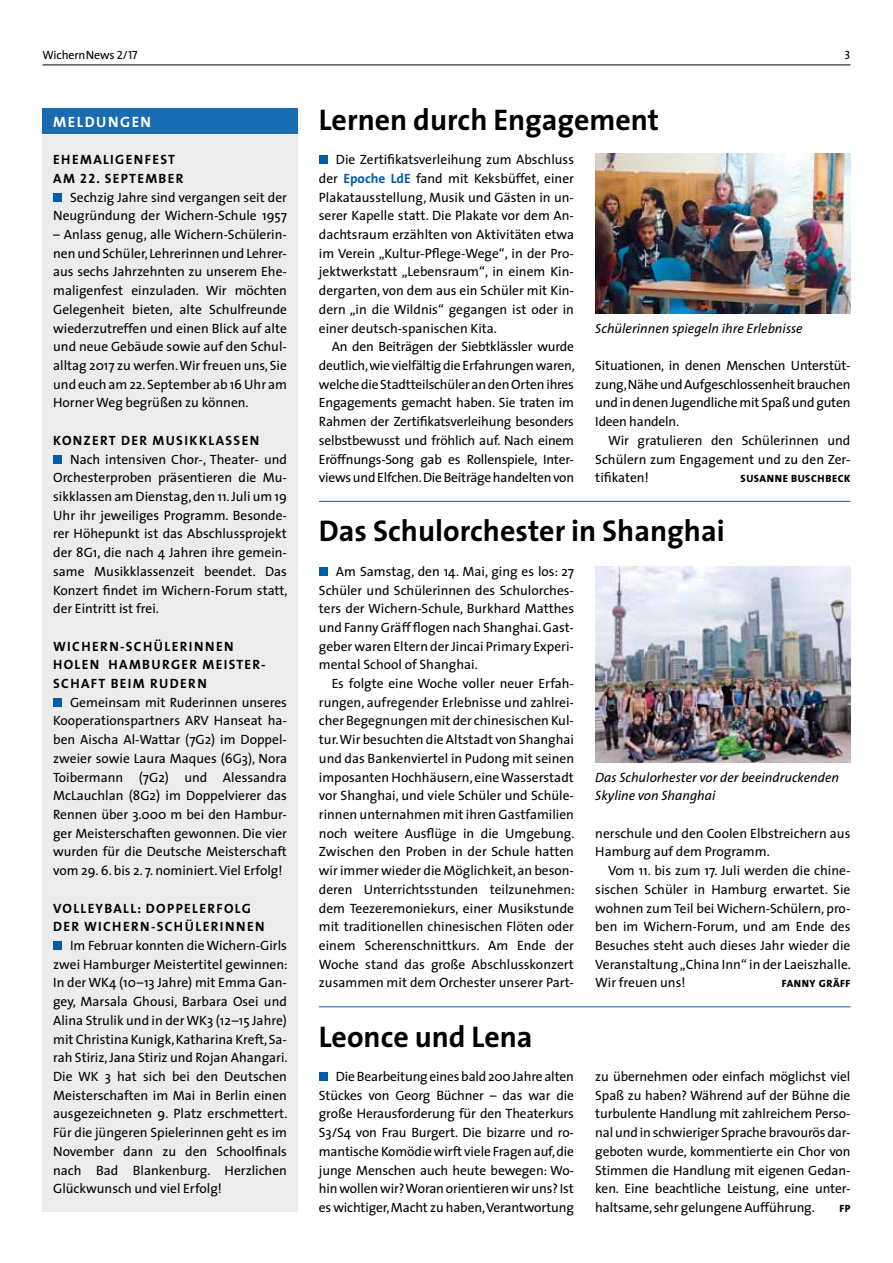
<style>
.page{position:relative;width:893px;height:1263px;background:#fff}
.page>*{position:absolute;margin:0;border:0;box-sizing:border-box;transform-origin:0 0}
.t1{font:700 30px "The Sans";color:#000}
.t2{font:15px "The Sans Bold Caps";letter-spacing:.1em;color:#fff}
.t3{font:13.5px/18.8px "The Sans";color:#000;text-align:justify}
.t4{font:13.5px/18.8px "The Sans Bold Caps";letter-spacing:.1em;color:#000}
.t5{font:italic 13.5px/18.8px "The Sans";color:#000}
.t6{font:12px "The Sans";letter-spacing:-.01em;color:#000}
.t7{font:12px "The Sans Caps";color:#000}
.t8{font:800 10.5px "The Sans";letter-spacing:.05em;color:#000}
.s1{font-family:"The Sans Caps"}
.s2{font-weight:700;color:#005ba9}
</style>
<div class="page">
<hr style="left:319px;top:1006px;width:531px;height:1px;background:#005ba9">
<hr style="left:43px;top:65px;width:807px;height:1px;background:#000">
<div style="left:43px;top:136px;width:255px;height:1076px;background:#ececec"></div>
<div style="left:43px;top:108px;width:255px;height:26px;background:#1a6cb2"></div>
<div style="left:319px;top:156px;width:8px;height:8px;background:#005ba9"></div>
<div style="left:319px;top:567px;width:8px;height:9px;background:#005ba9"></div>
<div style="left:319px;top:1072px;width:8px;height:9px;background:#005ba9"></div>
<img style="left:595px;top:153px;width:255px;height:161px">
<img style="left:595px;top:566px;width:255px;height:197px">
<div style="left:53px;top:193px;width:9px;height:9px;background:#005ba9"></div>
<div style="left:53px;top:455px;width:9px;height:8px;background:#005ba9"></div>
<div style="left:53px;top:698px;width:9px;height:9px;background:#005ba9"></div>
<div style="left:53px;top:941px;width:9px;height:9px;background:#005ba9"></div>
<hr style="left:319px;top:501px;width:531px;height:1px;background:#005ba9">
<p class="t6" style="left:43px;top:45px;width:97px">WichernNews <span class="s1">2/17</span></p>
<p class="t7" style="left:844px;top:45px;width:7px">3</p>
<p class="t2" style="left:53px;top:109px;width:99px">MELDUNGEN</p>
<p class="t4" style="left:53px;top:150px;width:132px">EHEMALIGENFEST<br>AM 22. SEPTEMBER</p>
<p class="t3" style="left:53px;top:187px;width:235px;text-align:right">Sechzig Jahre sind vergangen seit der<br>Neugründung der Wichern-Schule 1957</p>
<p class="t3" style="left:53px;top:225px;width:235px">– Anlass genug, alle Wichern-Schülerin&shy;nen und Schüler, Lehrerinnen und Lehrer&shy;aus sechs Jahrzehnten zu unserem Ehe&shy;maligenfest einzuladen. Wir möchten Gelegenheit bieten, alte Schulfreunde wiederzutreffen und einen Blick auf alte und neue Gebäude sowie auf den Schul&shy;alltag 2017 zu werfen. Wir freuen uns, Sie und euch am 22. September ab 16 Uhr am Horner Weg begrüßen zu können.</p>
<p class="t4" style="left:53px;top:431px;width:207px">KONZERT DER MUSIKKLASSEN</p>
<p class="t3" style="left:53px;top:449px;width:236px;text-indent:17px">Nach intensiven Chor-, Theater- und Orchesterproben präsentieren die Mu&shy;sikklassen am Dienstag, den 11. Juli um 19<br>Uhr ihr jeweiliges Programm. Besonde&shy;rer Höhepunkt ist das Abschlussprojekt der 8G1, die nach 4 Jahren ihre gemein&shy;same Musikklassenzeit beendet. Das Konzert findet im Wichern-Forum statt, der Eintritt ist frei.</p>
<p class="t4" style="left:53px;top:636px;width:214px">WICHERN-SCHÜLERINNEN<br>HOLEN HAMBURGER MEISTER-<br>SCHAFT BEIM RUDERN</p>
<p class="t3" style="left:53px;top:692px;width:235px;text-indent:17px">Gemeinsam mit Ruderinnen unseres Kooperationspartners ARV Hanseat ha&shy;ben Aischa Al-Wattar (7G2) im Doppel&shy;zweier sowie Laura Maques (6G3), Nora Toibermann (7G2) und Alessandra McLauchlan (8G2) im Doppelvierer das Rennen über 3.000 m bei den Hambur&shy;ger Meisterschaften gewonnen. Die vier wurden für die Deutsche Meisterschaft vom 29. 6. bis 2. 7. nominiert. Viel Erfolg!</p>
<p class="t4" style="left:53px;top:898px;width:213px">VOLLEYBALL: DOPPELERFOLG<br>DER WICHERN-SCHÜLERINNEN</p>
<p class="t3" style="left:53px;top:936px;width:236px;text-indent:17px">Im Februar konnten die Wichern-Girls zwei Hamburger Meistertitel gewinnen:<br>In der WK4 (10–13 Jahre) mit Emma Gan&shy;gey, Marsala Ghousi, Barbara Osei und Alina Strulik und in der WK3 (12–15 Jahre) mit Christina Kunigk, Katharina Kreft, Sa&shy;rah Stiriz, Jana Stiriz und Rojan Ahangari.<br>Die WK 3 hat sich bei den Deutschen Meisterschaften im Mai in Berlin einen ausgezeichneten 9. Platz erschmettert.<br>Für die jüngeren Spielerinnen geht es im November dann zu den Schoolfinals nach Bad Blankenburg. Herzlichen Glückwunsch und viel Erfolg!</p>
<h1 class="t1" style="left:319px;top:94px;width:342px">Lernen durch Engagement</h1>
<p class="t3" style="left:319px;top:150px;width:257px;text-indent:17px">Die Zertifikatsverleihung zum Abschluss der <span class="s2">Epoche LdE</span> fand mit Keksbüffet, einer Plakatausstellung, Musik und Gästen in un&shy;serer Kapelle statt. Die Plakate vor dem An&shy;dachtsraum erzählten von Aktivitäten etwa im Verein „Kultur-Pflege-Wege“, in der Pro&shy;jektwerkstatt „Lebensraum“, in einem Kin&shy;dergarten, von dem aus ein Schüler mit Kin&shy;dern „in die Wildnis“ gegangen ist oder in einer deutsch-spanischen Kita.</p>
<p class="t3" style="left:319px;top:337px;width:257px;text-indent:13px">An den Beiträgen der Siebtklässler wurde deutlich, wie vielfältig die Erfahrungen waren, welche die Stadtteilschüler an den Orten ihres Engagements gemacht haben. Sie traten im Rahmen der Zertifikatsverleihung besonders selbstbewusst und fröhlich auf. Nach einem Eröffnungs-Song gab es Rollenspiele, Inter&shy;views und Elfchen. Die Beiträge handelten von</p>
<p class="t5" style="left:595px;top:318px;width:209px">Schülerinnen spiegeln ihre Erlebnisse</p>
<p class="t3" style="left:595px;top:356px;width:257px">Situationen, in denen Menschen Unterstüt&shy;zung, Nähe und Aufgeschlossenheit brauchen und in denen Jugendliche mit Spaß und guten Ideen handeln.</p>
<p class="t3" style="left:595px;top:430px;width:257px;text-indent:13px">Wir gratulieren den Schülerinnen und Schülern zum Engagement und zu den Zer&shy;tifikaten!</p>
<p class="t8" style="left:740px;top:470px;width:111px">SUSANNE BUSCHBECK</p>
<h1 class="t1" style="left:319px;top:506px;width:407px">Das Schulorchester in Shanghai</h1>
<p class="t3" style="left:319px;top:561px;width:257px;text-indent:17px">Am Samstag, den 14. Mai, ging es los: 27<br>Schüler und Schülerinnen des Schulorches&shy;ters der Wichern-Schule, Burkhard Matthes und Fanny Gräff flogen nach Shanghai. Gast&shy;geber waren Eltern der Jincai Primary Experi&shy;mental School of Shanghai.</p>
<p class="t3" style="left:319px;top:674px;width:257px;text-indent:13px">Es folgte eine Woche voller neuer Erfah&shy;rungen, aufregender Erlebnisse und zahlrei&shy;cher Begegnungen mit der chinesischen Kul&shy;tur. Wir besuchten die Altstadt von Shanghai und das Bankenviertel in Pudong mit seinen imposanten Hochhäusern, eine Wasserstadt vor Shanghai, und viele Schüler und Schüle&shy;rinnen unternahmen mit ihren Gastfamilien noch weitere Ausflüge in die Umgebung.<br>Zwischen den Proben in der Schule hatten wir immer wieder die Möglichkeit, an beson&shy;deren Unterrichtsstunden teilzunehmen: dem Teezeremoniekurs, einer Musikstunde mit traditionellen chinesischen Flöten oder einem Scherenschnittkurs. Am Ende der Woche stand das große Abschlusskonzert zusammen mit dem Orchester unserer Part-</p>
<h1 class="t1" style="left:319px;top:1011px;width:215px">Leonce und Lena</h1>
<p class="t3" style="left:319px;top:1067px;width:257px;text-indent:17px">Die Bearbeitung eines bald 200 Jahre alten Stückes von Georg Büchner – das war die große Herausforderung für den Theaterkurs S3/S4 von Frau Burgert. Die bizarre und ro&shy;mantische Komödie wirft viele Fragen auf, die junge Menschen auch heute bewegen: Wo&shy;hin wollen wir? Woran orientieren wir uns? Ist es wichtiger, Macht zu haben, Verantwortung</p>
<p class="t5" style="left:595px;top:767px;width:245px">Das Schulorhester vor der beeindruckenden<br>Skyline von Shanghai</p>
<p class="t3" style="left:595px;top:823px;width:257px">nerschule und den Coolen Elbstreichern aus<br>Hamburg auf dem Programm.</p>
<p class="t3" style="left:595px;top:861px;width:257px;text-indent:13px">Vom 11. bis zum 17. Juli werden die chine&shy;sischen Schüler in Hamburg erwartet. Sie wohnen zum Teil bei Wichern-Schülern, pro&shy;ben im Wichern-Forum, und am Ende des Besuches steht auch dieses Jahr wieder die Veranstaltung „China Inn“ in der Laeiszhalle.<br>Wir freuen uns!</p>
<p class="t8" style="left:782px;top:975px;width:65px">FANNY GRÄFF</p>
<p class="t3" style="left:595px;top:1067px;width:257px">zu übernehmen oder einfach möglichst viel Spaß zu haben? Während auf der Bühne die turbulente Handlung mit zahlreichem Perso&shy;nal und in schwieriger Sprache bravourös dar&shy;geboten wurde, kommentierte ein Chor von Stimmen die Handlung mit eigenen Gedan&shy;ken. Eine beachtliche Leistung, eine unter&shy;haltsame, sehr gelungene Aufführung.</p>
<p class="t8" style="left:839px;top:1199px;width:13px">FP</p>
</div>
